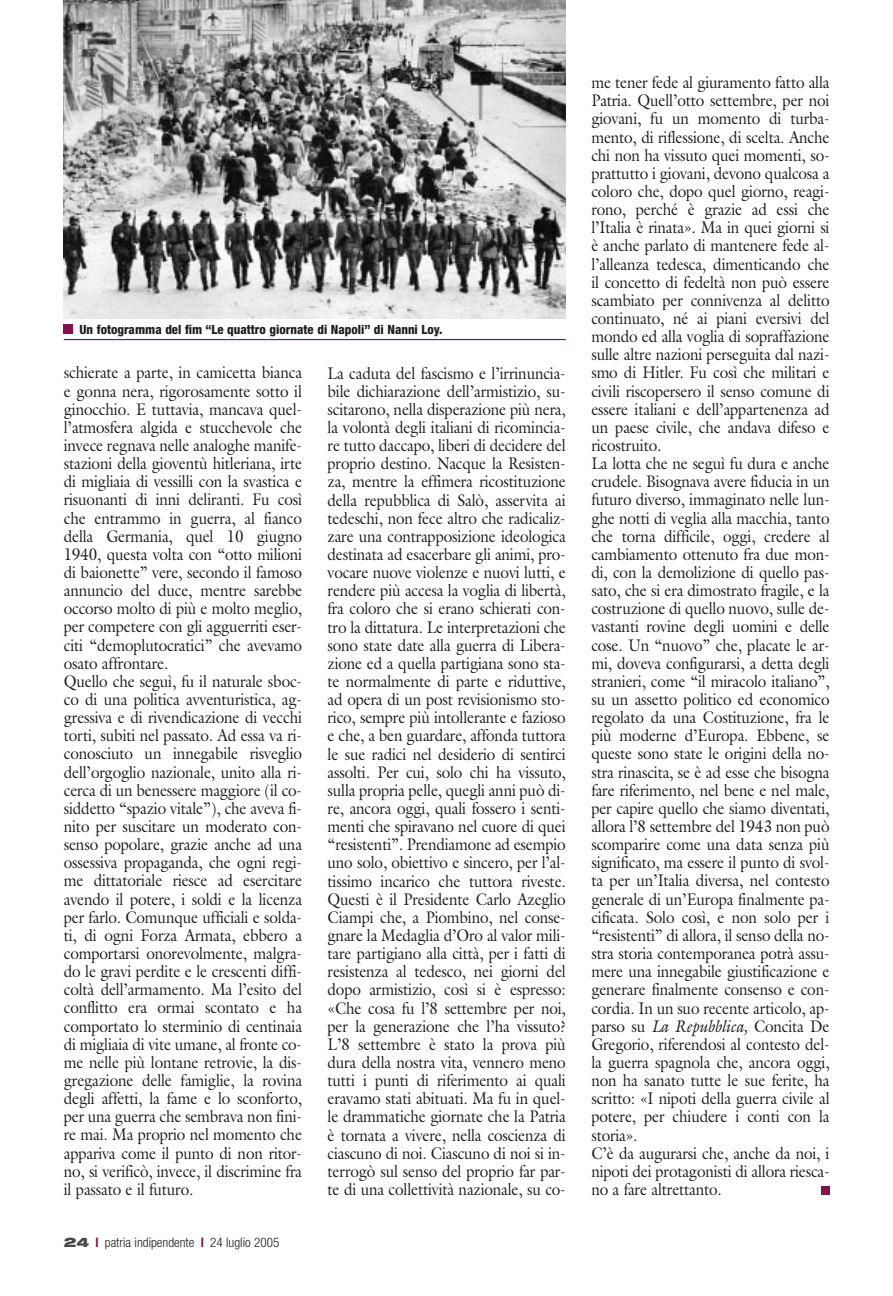
<style>
.page{position:relative;width:893px;height:1296px;background:#fff}
.page>*{position:absolute;margin:0;border:0;box-sizing:border-box;transform-origin:0 0}
.t1{font:16.95px/18.1px "Galliard";letter-spacing:-.01em;color:#1c1f20;scale:.9 1}
.t2{font:300 condensed 13.2px "Helvetica Neue";color:#1c1f20}
.t3{font:800 condensed 12.75px "Helvetica Neue";color:#1c1f20}
.s1{font-weight:900;font-stretch:expanded;color:#47494a}
.s2{font-weight:700;color:#880f50}
.s3{font-style:italic}
</style>
<div class="page">
<div style="left:821px;top:1186px;width:8px;height:9px;background:#880f50"></div>
<img style="left:64px;top:0;width:502px;height:319px">
<hr style="left:64px;top:339px;width:502px;height:1px;background:#880f50">
<div style="left:64px;top:324px;width:9px;height:10px;background:#880f50"></div>
<p class="t3" style="left:80px;top:325px;width:364px">Un fotogramma del fim “Le quattro giornate di Napoli” di Nanni Loy.</p>
<p class="t1" style="left:64px;top:365px;width:266px">schierate a parte, in camicetta bianca e gonna nera, rigorosamente sotto il ginocchio. E tuttavia, mancava quel&shy;l’atmosfera algida e stucchevole che invece regnava nelle analoghe manife&shy;stazioni della gioventù hitleriana, irte di migliaia di vessilli con la svastica e risuonanti di inni deliranti. Fu così che entrammo in guerra, al fianco della Germania, quel 10 giugno 1940, questa volta con “otto milioni di baionette” vere, secondo il famoso annuncio del duce, mentre sarebbe occorso molto di più e molto meglio, per competere con gli agguerriti eser&shy;citi “demoplutocratici” che avevamo osato affrontare.<br>Quello che seguì, fu il naturale sboc&shy;co di una politica avventuristica, ag&shy;gressiva e di rivendicazione di vecchi torti, subiti nel passato. Ad essa va ri&shy;conosciuto un innegabile risveglio dell’orgoglio nazionale, unito alla ri&shy;cerca di un benessere maggiore (il co&shy;siddetto “spazio vitale”), che aveva fi&shy;nito per suscitare un moderato con&shy;senso popolare, grazie anche ad una ossessiva propaganda, che ogni regi&shy;me dittatoriale riesce ad esercitare avendo il potere, i soldi e la licenza per farlo. Comunque ufficiali e solda&shy;ti, di ogni Forza Armata, ebbero a comportarsi onorevolmente, malgra&shy;do le gravi perdite e le crescenti diffi&shy;coltà dell’armamento. Ma l’esito del conflitto era ormai scontato e ha comportato lo sterminio di centinaia di migliaia di vite umane, al fronte co&shy;me nelle più lontane retrovie, la dis&shy;gregazione delle famiglie, la rovina degli affetti, la fame e lo sconforto, per una guerra che sembrava non fini&shy;re mai. Ma proprio nel momento che appariva come il punto di non ritor&shy;no, si verificò, invece, il discrimine fra il passato e il futuro.</p>
<p class="t1" style="left:327px;top:365px;width:266px;text-align:justify">La caduta del fascismo e l’irrinuncia&shy;bile dichiarazione dell’armistizio, su&shy;scitarono, nella disperazione più nera, la volontà degli italiani di ricomincia&shy;re tutto daccapo, liberi di decidere del proprio destino. Nacque la Resisten&shy;za, mentre la effimera ricostituzione della repubblica di Salò, asservita ai tedeschi, non fece altro che radicaliz&shy;zare una contrapposizione ideologica destinata ad esacerbare gli animi, pro&shy;vocare nuove violenze e nuovi lutti, e rendere più accesa la voglia di libertà, fra coloro che si erano schierati con&shy;tro la dittatura. Le interpretazioni che sono state date alla guerra di Libera&shy;zione ed a quella partigiana sono sta&shy;te normalmente di parte e riduttive, ad opera di un post revisionismo sto&shy;rico, sempre più intollerante e fazioso e che, a ben guardare, affonda tuttora le sue radici nel desiderio di sentirci assolti. Per cui, solo chi ha vissuto, sulla propria pelle, quegli anni può di&shy;re, ancora oggi, quali fossero i senti&shy;menti che spiravano nel cuore di quei “resistenti”. Prendiamone ad esempio uno solo, obiettivo e sincero, per l’al&shy;tissimo incarico che tuttora riveste.<br>Questi è il Presidente Carlo Azeglio Ciampi che, a Piombino, nel conse&shy;gnare la Medaglia d’Oro al valor mili&shy;tare partigiano alla città, per i fatti di resistenza al tedesco, nei giorni del dopo armistizio, così si è espresso: «Che cosa fu l’8 settembre per noi, per la generazione che l’ha vissuto?<br>L’8 settembre è stato la prova più dura della nostra vita, vennero meno tutti i punti di riferimento ai quali eravamo stati abituati. Ma fu in quel&shy;le drammatiche giornate che la Patria è tornata a vivere, nella coscienza di ciascuno di noi. Ciascuno di noi si in&shy;terrogò sul senso del proprio far par&shy;te di una collettività nazionale, su co-</p>
<p class="t2" style="left:64px;top:1238px;width:217px"><span class="s1">24</span> <span class="s2">l</span> patria indipendente <span class="s2">l</span> 24 luglio 2005</p>
<p class="t1" style="left:591px;top:75px;width:266px">me tener fede al giuramento fatto alla Patria. Quell’otto settembre, per noi giovani, fu un momento di turba&shy;mento, di riflessione, di scelta. Anche chi non ha vissuto quei momenti, so&shy;prattutto i giovani, devono qualcosa a coloro che, dopo quel giorno, reagi&shy;rono, perché è grazie ad essi che l’Italia è rinata». Ma in quei giorni si è anche parlato di mantenere fede al&shy;l’alleanza tedesca, dimenticando che il concetto di fedeltà non può essere scambiato per connivenza al delitto continuato, né ai piani eversivi del mondo ed alla voglia di sopraffazione sulle altre nazioni perseguita dal nazi&shy;smo di Hitler. Fu così che militari e civili riscopersero il senso comune di essere italiani e dell’appartenenza ad un paese civile, che andava difeso e ricostruito.<br>La lotta che ne seguì fu dura e anche crudele. Bisognava avere fiducia in un futuro diverso, immaginato nelle lun&shy;ghe notti di veglia alla macchia, tanto che torna difficile, oggi, credere al cambiamento ottenuto fra due mon&shy;di, con la demolizione di quello pas&shy;sato, che si era dimostrato fragile, e la costruzione di quello nuovo, sulle de&shy;vastanti rovine degli uomini e delle cose. Un “nuovo” che, placate le ar&shy;mi, doveva configurarsi, a detta degli stranieri, come “il miracolo italiano”, su un assetto politico ed economico regolato da una Costituzione, fra le più moderne d’Europa. Ebbene, se queste sono state le origini della no&shy;stra rinascita, se è ad esse che bisogna fare riferimento, nel bene e nel male, per capire quello che siamo diventati, allora l’8 settembre del 1943 non può scomparire come una data senza più significato, ma essere il punto di svol&shy;ta per un’Italia diversa, nel contesto generale di un’Europa finalmente pa&shy;cificata. Solo così, e non solo per i “resistenti” di allora, il senso della no&shy;stra storia contemporanea potrà assu&shy;mere una innegabile giustificazione e generare finalmente consenso e con&shy;cordia. In un suo recente articolo, ap&shy;parso su <span class="s3">La Repubblica,</span> Concita De Gregorio, riferendosi al contesto del&shy;la guerra spagnola che, ancora oggi, non ha sanato tutte le sue ferite, ha scritto: «I nipoti della guerra civile al potere, per chiudere i conti con la storia».<br>C’è da augurarsi che, anche da noi, i nipoti dei protagonisti di allora riesca&shy;no a fare altrettanto.</p>
</div>
